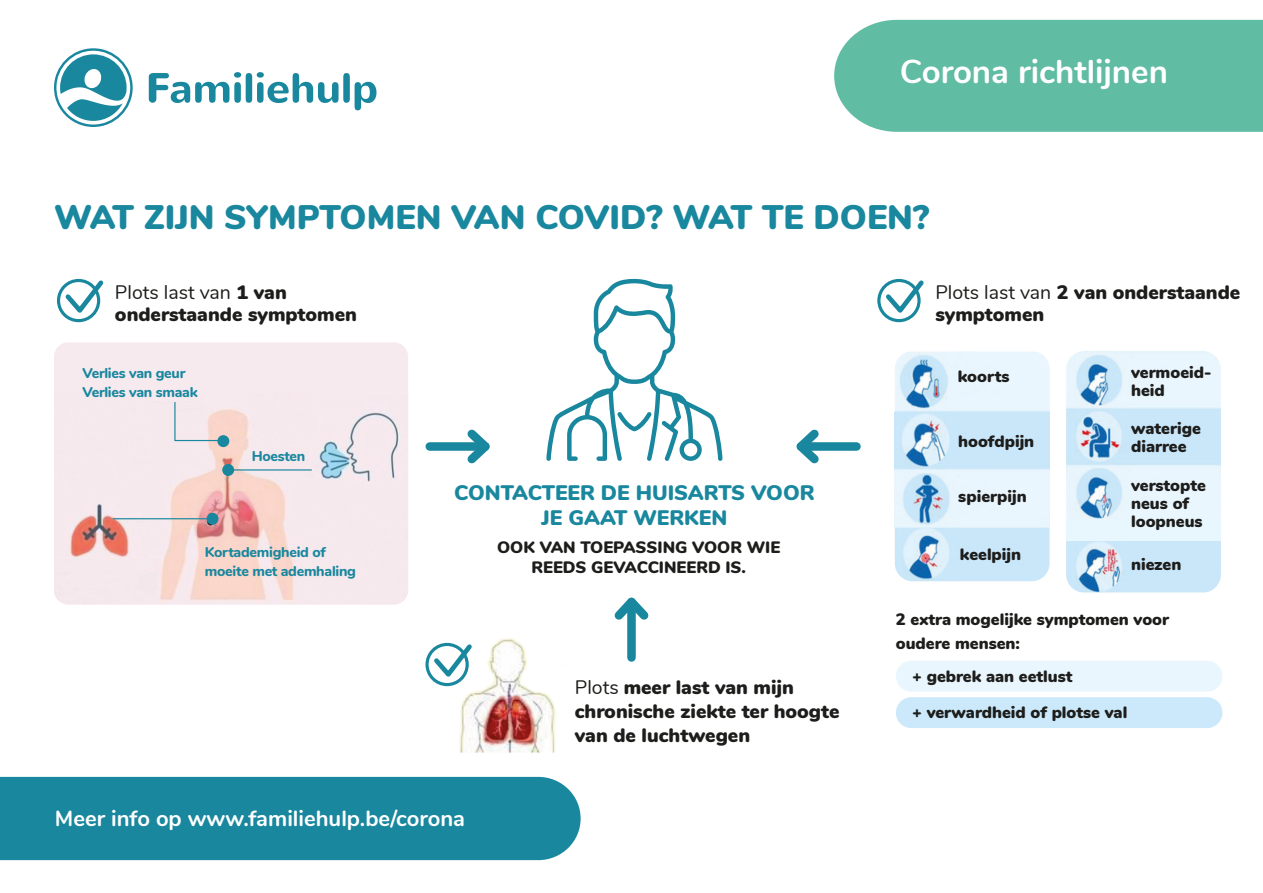
<style>
.page{position:relative;width:1263px;height:893px;background:#fff}
.page>*{position:absolute;margin:0;border:0;box-sizing:border-box;transform-origin:0 0}
.t1{font:900 34.05px "Nunito";color:#19879e}
.t2{font:700 33px "Nunito";color:#fff}
.t3{font:700 22.05px "Nunito";color:#fff}
.t4{font:900 21px "Nunito";color:#19879e}
.t5{font:900 19.5px/24px "Nunito";color:#1d1d1b}
.t6{font:19.5px "Nunito";color:#1d1d1b}
.t7{font:900 16.5px/18px "Nunito";color:#1d1d1b}
.t8{font:800 14.25px "Nunito";letter-spacing:-.02em;color:#19879e}
.s1{font-weight:900}
.s2{font-weight:400}
</style>
<div class="page">
<img style="left:895px;top:351px;width:154px;height:230px">
<img style="left:1066px;top:541px;width:155px;height:52px">
<div style="left:834px;top:20px;width:429px;height:112px;background:#60bca3"></div>
<svg style="left:149px;top:72px;width:227px;height:38px"></svg>
<svg style="left:54px;top:48px;width:79px;height:79px"></svg>
<div style="left:0;top:777px;width:581px;height:83px;background:#19879e"></div>
<img style="left:54px;top:342px;width:354px;height:262px">
<div style="left:222px;top:464px;width:12px;height:12px;background:#19879e;border-radius:50%"></div>
<hr style="left:232px;top:469px;width:79px;height:2px;background:#19879e">
<div style="left:217px;top:435px;width:12px;height:12px;background:#19879e;border-radius:50%"></div>
<svg style="left:174px;top:401px;width:45px;height:41px;background:#eae0e3"></svg>
<div style="left:207px;top:513px;width:11px;height:12px;background:#19879e;border-radius:50%"></div>
<hr style="left:113px;top:518px;width:95px;height:1px;background:#19879e">
<svg style="left:546px;top:279px;width:176px;height:182px"></svg>
<img style="left:1066px;top:351px;width:155px;height:168px">
<img style="left:452px;top:638px;width:104px;height:115px">
<div style="left:57px;top:279px;width:43px;height:43px;border:3px solid #19879e;border-radius:50%"></div>
<svg style="left:61px;top:278px;width:43px;height:40px"></svg>
<div style="left:877px;top:279px;width:44px;height:43px;border:3px solid #19879e;border-radius:50%"></div>
<svg style="left:882px;top:278px;width:42px;height:40px"></svg>
<div style="left:425px;top:643px;width:44px;height:43px;border:3px solid #19879e;border-radius:50%"></div>
<svg style="left:430px;top:640px;width:46px;height:42px"></svg>
<div style="left:1066px;top:519px;width:155px;height:22px;background:#e8f6fe"></div>
<div style="left:896px;top:661px;width:326px;height:31px;background:#e9f6fe;border-radius:15px"></div>
<div style="left:896px;top:697px;width:326px;height:31px;background:#cbe9fb;border-radius:15px"></div>
<div style="left:430px;top:442px;width:55px;height:9px;background:#19879e"></div>
<svg style="left:460px;top:429px;width:30px;height:35px"></svg>
<div style="left:801px;top:442px;width:55px;height:9px;background:#19879e"></div>
<svg style="left:796px;top:429px;width:30px;height:35px"></svg>
<div style="left:627px;top:602px;width:9px;height:55px;background:#19879e"></div>
<svg style="left:614px;top:597px;width:35px;height:30px"></svg>
<p class="t2" style="left:900px;top:47px;width:270px">Corona richtlijnen</p>
<p class="t1" style="left:54px;top:191px;width:877px">WAT ZIJN SYMPTOMEN VAN COVID? WAT TE DOEN?</p>
<p class="t6" style="left:115px;top:278px;width:173px">Plots last van <span class="s1">1 van</span></p>
<p class="t5" style="left:115px;top:302px;width:243px">onderstaande symptomen</p>
<p class="t5" style="left:935px;top:280px;width:306px;line-height:22.5px"><span class="s2">Plots last van</span> 2 van onderstaande symptomen</p>
<p class="t8" style="left:82px;top:362px;width:104px">Verlies van geur</p>
<p class="t8" style="left:82px;top:381px;width:117px">Verlies van smaak</p>
<p class="t7" style="left:958px;top:366px;width:53px">koorts</p>
<p class="t7" style="left:1131px;top:362px;width:82px">vermoeid&shy;heid</p>
<p class="t8" style="left:252px;top:445px;width:55px">Hoesten</p>
<p class="t7" style="left:958px;top:431px;width:77px">hoofdpijn</p>
<p class="t7" style="left:1131px;top:419px;width:71px">waterige</p>
<p class="t7" style="left:1131px;top:437px;width:57px">diarree</p>
<p class="t4" style="left:454px;top:477px;width:362px">CONTACTEER DE HUISARTS VOOR</p>
<p class="t4" style="left:541px;top:503px;width:187px">JE GAAT WERKEN</p>
<p class="t7" style="left:958px;top:486px;width:70px">spierpijn</p>
<p class="t7" style="left:1131px;top:475px;width:76px">verstopte</p>
<p class="t7" style="left:1131px;top:493px;width:59px">neus of</p>
<p class="t7" style="left:1131px;top:511px;width:73px">loopneus</p>
<p class="t8" style="left:205px;top:541px;width:122px">Kortademigheid of</p>
<p class="t8" style="left:205px;top:560px;width:153px">moeite met ademhaling</p>
<p class="t7" style="left:497px;top:536px;width:285px;line-height:19.8px;text-align:center">OOK VAN TOEPASSING VOOR WIE<br>REEDS GEVACCINEERD IS.</p>
<p class="t7" style="left:960px;top:544px;width:63px">keelpijn</p>
<p class="t7" style="left:1131px;top:555px;width:52px">niezen</p>
<p class="t7" style="left:896px;top:607px;width:275px;line-height:24px">2 extra mogelijke symptomen voor oudere mensen:</p>
<p class="t5" style="left:575px;top:674px;width:266px"><span class="s2">Plots</span> meer last van mijn chronische ziekte ter hoogte van de luchtwegen</p>
<p class="t7" style="left:912px;top:666px;width:162px">+ gebrek aan eetlust</p>
<p class="t7" style="left:912px;top:702px;width:217px">+ verwardheid of plotse val</p>
<p class="t3" style="left:55px;top:802px;width:412px">Meer info op www.familiehulp.be/corona</p>
</div>
